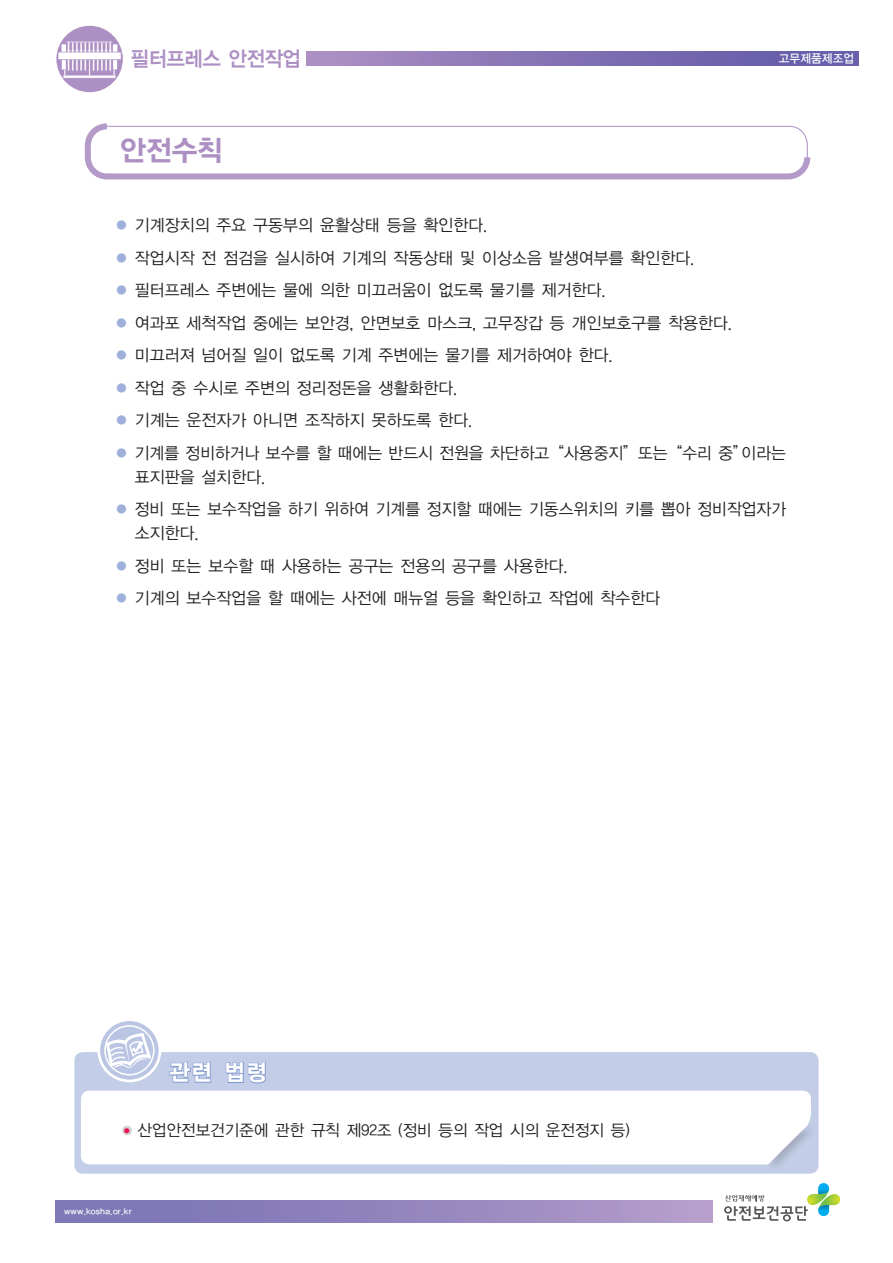
<style>
.page{position:relative;width:893px;height:1263px;background:#fff}
.page>*{position:absolute;margin:0;border:0;box-sizing:border-box;transform-origin:0 0}
._1_대제{font:28.5px "YDIYGO150 KSCPC EUC H";color:#ad90c3}
.t1{font:22.5px "YDIYGO150 KSCPC EUC H";color:#fff}
.t2{font:21px "YDIYGO140";letter-spacing:-.1em;color:#ad90c3;scale:.95 1}
._4_본문_4p{font:16.5px/24px "YDIYGO120 KSCPC EUC H";letter-spacing:-.075em;color:#231f20}
._4_법령제목{font:16.05px "YDIYGO120 KSCPC EUC H";letter-spacing:-.075em;color:#231f20}
.t3{font:12px "YDIYGO130 KSCPC EUC H";letter-spacing:-.05em;color:#fff;scale:.95 1}
.t4{font:9px "YDIYGO130 KSCPC EUC H";letter-spacing:-.05em;color:#fff}
.s1{font-size:13.5px;color:#9fb1da}
.s2{font-size:7.5px;color:#ed1450}
</style>
<div class="page">
<svg style="left:724px;top:1183px;width:116px;height:38px"></svg>
<div style="left:55px;top:1201px;width:657px;height:21px;background:linear-gradient(to right,#7671b3,#b39cc9)"></div>
<svg style="left:84px;top:123px;width:727px;height:57px"></svg>
<svg style="left:74px;top:1052px;width:745px;height:122px"></svg>
<svg style="left:99px;top:1020px;width:61px;height:61px"></svg>
<div style="left:97px;top:1018px;width:64px;height:64px;border:3px solid #fff;border-radius:50%"></div>
<svg style="left:104px;top:1024px;width:51px;height:52px"></svg>
<div style="left:103px;top:1024px;width:53px;height:53px;border:1px solid #b9c5e3;border-radius:50%"></div>
<div style="left:106px;top:1027px;width:46px;height:46px;background:#b9c5e3;border-radius:50%"></div>
<div style="left:106px;top:1027px;width:47px;height:47px;border:1px solid #b9c5e3;border-radius:50%"></div>
<svg style="left:104px;top:1034px;width:49px;height:36px"></svg>
<div style="left:765px;top:1122px;width:52px;height:52px;background:#c3cde7"></div>
<svg style="left:766px;top:1122px;width:41px;height:42px"></svg>
<svg style="left:307px;top:52px;width:552px;height:13px;background:#8372b3"></svg>
<img style="left:56px;top:25px;width:67px;height:68px;border-radius:34px">
<div style="left:55px;top:25px;width:69px;height:68px;border:1px solid #fff;border-radius:50%"></div>
<svg style="left:169px;top:1061px;width:43px;height:22px"></svg>
<svg style="left:225px;top:1061px;width:53px;height:23px"></svg>
<svg style="left:118px;top:1122px;width:18px;height:17px"></svg>
<p class="t2" style="left:130px;top:46px;width:182px">필터프레스 안전작업</p>
<p class="_1_대제" style="left:119px;top:134px;width:107px">안전수칙</p>
<p class="t3" style="left:778px;top:52px;width:82px">고무제품제조업</p>
<p class="_4_본문_4p" style="left:115px;top:213px;width:375px"><span class="s1">●</span> 기계장치의 주요 구동부의 윤활상태 등을 확인한다.</p>
<p class="_4_본문_4p" style="left:115px;top:246px;width:581px"><span class="s1">●</span> 작업시작 전 점검을 실시하여 기계의 작동상태 및 이상소음 발생여부를 확인한다.</p>
<p class="_4_본문_4p" style="left:115px;top:278px;width:493px"><span class="s1">●</span> 필터프레스 주변에는 물에 의한 미끄러움이 없도록 물기를 제거한다.</p>
<p class="_4_본문_4p" style="left:115px;top:311px;width:619px"><span class="s1">●</span> 여과포 세척작업 중에는 보안경, 안면보호 마스크, 고무장갑 등 개인보호구를 착용한다.</p>
<p class="_4_본문_4p" style="left:115px;top:343px;width:500px"><span class="s1">●</span> 미끄러져 넘어질 일이 없도록 기계 주변에는 물기를 제거하여야 한다.</p>
<p class="_4_본문_4p" style="left:115px;top:376px;width:345px"><span class="s1">●</span> 작업 중 수시로 주변의 정리정돈을 생활화한다.</p>
<p class="_4_본문_4p" style="left:115px;top:408px;width:360px"><span class="s1">●</span> 기계는 운전자가 아니면 조작하지 못하도록 한다.</p>
<p class="_4_본문_4p" style="left:134px;top:441px;width:654px;text-indent:-19px"><span class="s1">●</span> 기계를 정비하거나 보수를 할 때에는 반드시 전원을 차단하고“사용중지”또는“수리 중”이라는 표지판을 설치한다.</p>
<p class="_4_본문_4p" style="left:134px;top:497px;width:654px;text-indent:-19px"><span class="s1">●</span> 정비 또는 보수작업을 하기 위하여 기계를 정지할 때에는 기동스위치의 키를 뽑아 정비작업자가 소지한다.</p>
<p class="_4_본문_4p" style="left:115px;top:554px;width:455px"><span class="s1">●</span> 정비 또는 보수할 때 사용하는 공구는 전용의 공구를 사용한다.</p>
<p class="_4_본문_4p" style="left:115px;top:586px;width:548px"><span class="s1">●</span> 기계의 보수작업을 할 때에는 사전에 매뉴얼 등을 확인하고 작업에 착수한다</p>
<p class="t1" style="left:169px;top:1059px;width:101px">관련 법령</p>
<p class="_4_법령제목" style="left:123px;top:1121px;width:508px"><span class="s2">●</span> 산업안전보건기준에 관한 규칙 제92조 (정비 등의 작업 시의 운전정지 등)</p>
<p class="t4" style="left:64px;top:1206px;width:70px">www.kosha.or.kr</p>
</div>
